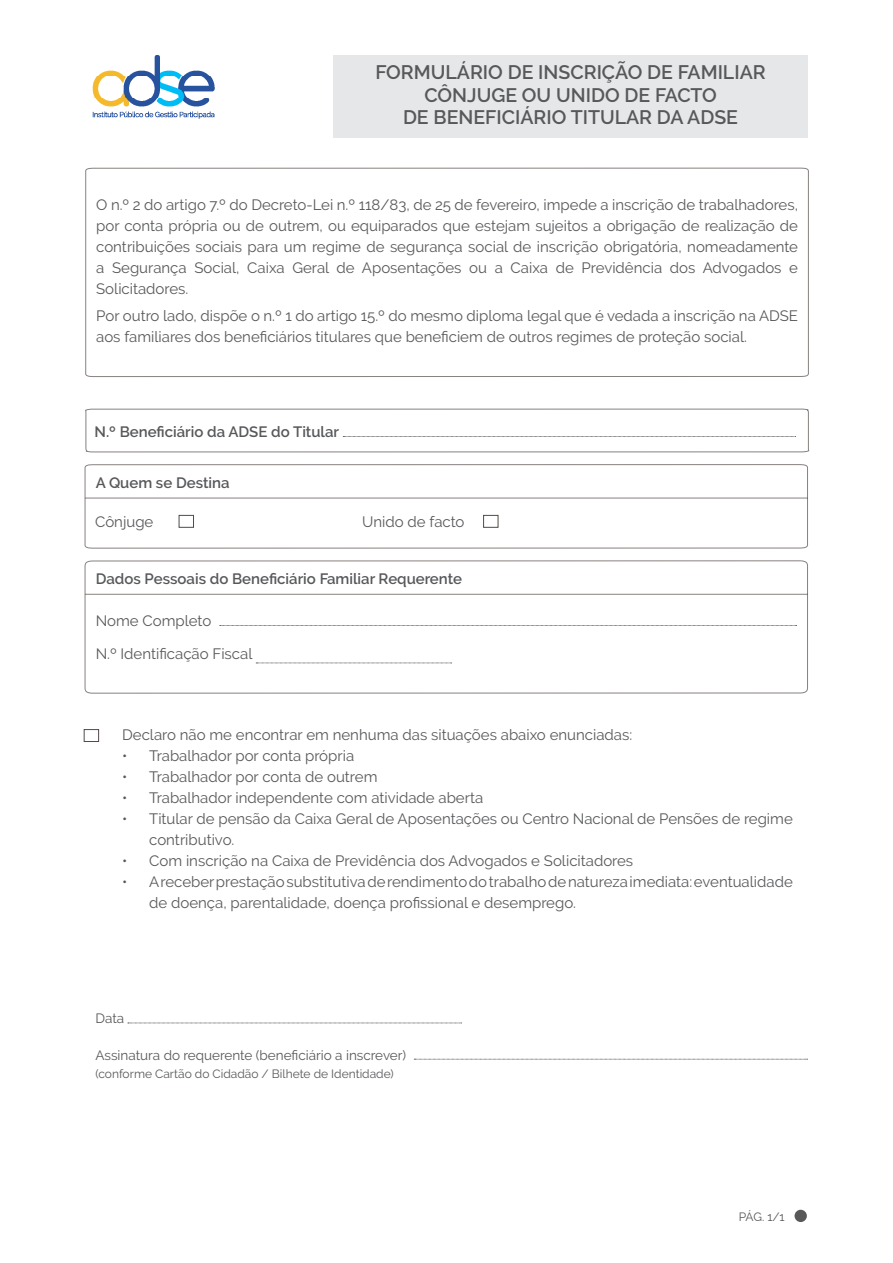
<style>
.page{position:relative;width:893px;height:1263px;background:#fff}
.page>*{position:absolute;margin:0;border:0;box-sizing:border-box;transform-origin:0 0}
.t1{font:600 19.5px/22.5px "Raleway";color:#57585a;text-align:center}
.t2{font:15px/21px "Raleway";color:#57585a}
.t3{font:600 15px "Raleway";color:#57585a}
.t4{font:13.5px "Raleway";color:#57585a}
.t5{font:12px "Raleway";color:#57585a}
</style>
<div class="page">
<img style="left:92px;top:55px;width:123px;height:64px">
<div style="left:333px;top:56px;width:475px;height:82px;background:#e6e7e9"></div>
<div style="left:794px;top:1210px;width:13px;height:12px;background:#57585a;border-radius:50%"></div>
<svg style="left:128px;top:1023px;width:334px;height:1px"></svg>
<svg style="left:414px;top:1059px;width:394px;height:1px"></svg>
<svg style="left:84px;top:464px;width:724px;height:85px"></svg>
<hr style="left:85px;top:498px;width:723px;height:1px;background:#524a47">
<div style="left:483px;top:515px;width:15px;height:12px;border:1px solid #524a47"></div>
<div style="left:179px;top:515px;width:15px;height:12px;border:1px solid #524a47"></div>
<svg style="left:84px;top:560px;width:724px;height:134px"></svg>
<hr style="left:85px;top:594px;width:723px;height:1px;background:#524a47">
<svg style="left:220px;top:625px;width:577px;height:1px"></svg>
<svg style="left:256px;top:663px;width:196px;height:1px"></svg>
<svg style="left:85px;top:409px;width:724px;height:43px"></svg>
<div style="left:84px;top:729px;width:15px;height:13px;border:1px solid #524a47"></div>
<svg style="left:85px;top:168px;width:724px;height:209px"></svg>
<p class="t1" style="left:375px;top:61px;width:392px">FORMULÁRIO DE INSCRIÇÃO DE FAMILIAR<br>CÔNJUGE OU UNIDO DE FACTO</p>
<p class="t1" style="left:403px;top:106px;width:336px">DE BENEFICIÁRIO TITULAR DA ADSE</p>
<p class="t2" style="left:96px;top:194px;width:703px;text-align:justify">O n.º 2 do artigo 7.º do Decreto-Lei n.º 118/83, de 25 de fevereiro, impede a inscrição de trabalhadores, por conta própria ou de outrem, ou equiparados que estejam sujeitos a obrigação de realização de contribuições sociais para um regime de segurança social de inscrição obrigatória, nomeadamente a Segurança Social, Caixa Geral de Aposentações ou a Caixa de Previdência dos Advogados e Solicitadores.</p>
<p class="t2" style="left:96px;top:305px;width:703px">Por outro lado, dispõe o n.º 1 do artigo 15.º do mesmo diploma legal que é vedada a inscrição na ADSE aos familiares dos beneficiários titulares que beneficiem de outros regimes de proteção social.</p>
<p class="t3" style="left:95px;top:423px;width:246px">N.º Beneficiário da ADSE do Titular</p>
<p class="t3" style="left:96px;top:474px;width:136px">A Quem se Destina</p>
<p class="t2" style="left:95px;top:511px;width:60px">Cônjuge</p>
<p class="t2" style="left:362px;top:511px;width:104px">Unido de facto</p>
<p class="t3" style="left:96px;top:570px;width:368px">Dados Pessoais do Beneficiário Familiar Requerente</p>
<p class="t2" style="left:96px;top:610px;width:117px">Nome Completo</p>
<p class="t2" style="left:96px;top:643px;width:158px">N.º Identificação Fiscal</p>
<p class="t2" style="left:122px;top:724px;width:511px">Declaro não me encontrar em nenhuma das situações abaixo enunciadas:</p>
<p class="t2" style="left:122px;top:745px;width:233px">• Trabalhador por conta própria</p>
<p class="t2" style="left:122px;top:766px;width:257px">• Trabalhador por conta de outrem</p>
<p class="t2" style="left:122px;top:787px;width:363px">• Trabalhador independente com atividade aberta</p>
<p class="t2" style="left:149px;top:808px;width:645px;text-indent:-27px">• Titular de pensão da Caixa Geral de Aposentações ou Centro Nacional de Pensões de regime contributivo.</p>
<p class="t2" style="left:122px;top:850px;width:513px">• Com inscrição na Caixa de Previdência dos Advogados e Solicitadores</p>
<p class="t2" style="left:149px;top:871px;width:645px;text-indent:-27px">• A receber prestação substitutiva de rendimento do trabalho de natureza imediata: eventualidade de doença, parentalidade, doença profissional e desemprego.</p>
<p class="t4" style="left:95px;top:1010px;width:30px">Data</p>
<p class="t4" style="left:95px;top:1048px;width:312px">Assinatura do requerente (beneficiário a inscrever)</p>
<p class="t5" style="left:95px;top:1067px;width:300px">(conforme Cartão do Cidadão / Bilhete de Identidade)</p>
<p class="t5" style="left:739px;top:1210px;width:47px">PÁG. 1/1</p>
</div>
